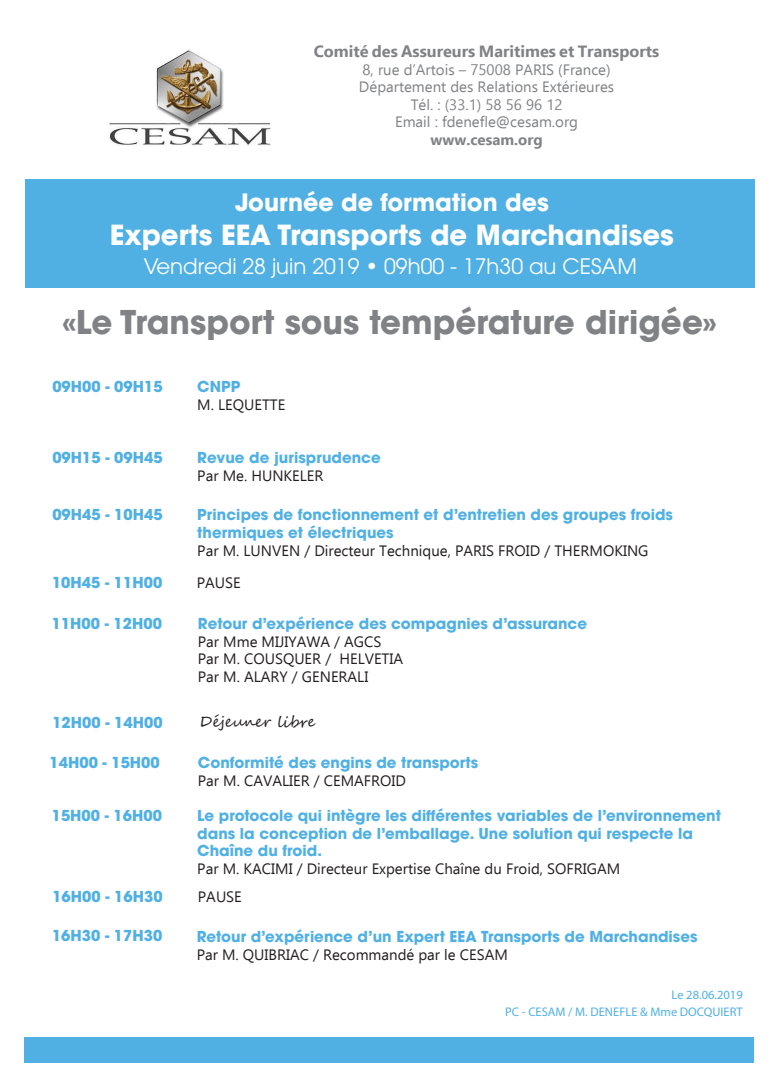
<style>
.page{position:relative;width:780px;height:1088px;background:#fff}
.page>*{position:absolute;margin:0;border:0;box-sizing:border-box;transform-origin:0 0}
.t1{font:700 32.5px "ITC Avant Garde Std";color:#808285}
.t2{font:700 27.5px "ITC Avant Garde Std";color:#fff}
.t3{font:700 23.75px "ITC Avant Garde Std";color:#fff}
.t4{font:21.25px "ITC Avant Garde Pro";color:#fff}
.t5{font:700 16.25px "Ebrima";color:#808285}
.t6{font:700 15px/17.5px "ITC Avant Garde Pro";color:#50b0e3}
.t7{font:15px "Ebrima";color:#231f20}
.t8{font:15px "Ebrima";color:#808285}
.t9{font:700 15px "Ebrima";color:#808285}
.t10{font:15px "Segoe Script";color:#231f20}
.t11{font:12.5px "Myriad Pro";color:#50b0e3}
</style>
<div class="page">
<img style="left:109px;top:50px;width:162px;height:95px">
<div style="left:25px;top:179px;width:729px;height:109px;background:#50b0e3"></div>
<div style="left:25px;top:1037px;width:728px;height:26px;background:#50b0e3"></div>
<p class="t5" style="left:314px;top:39px;width:347px">Comité des Assureurs Maritimes et Transports</p>
<p class="t8" style="left:362px;top:59px;width:250px">8, rue d’Artois – 75008 PARIS (France)</p>
<p class="t8" style="left:359px;top:76px;width:257px">Département des Relations Extérieures</p>
<p class="t8" style="left:410px;top:94px;width:153px">Tél. : (33.1) 58 56 96 12</p>
<p class="t8" style="left:395px;top:111px;width:184px">Email : fdenefle@cesam.org</p>
<p class="t9" style="left:430px;top:128px;width:114px">www.cesam.org</p>
<p class="t3" style="left:235px;top:187px;width:315px">Journée de formation des</p>
<p class="t2" style="left:110px;top:216px;width:565px">Experts EEA Transports de Marchandises</p>
<p class="t4" style="left:144px;top:253px;width:494px">Vendredi 28 juin 2019 • 09h00 - 17h30 au CESAM</p>
<p class="t1" style="left:62px;top:301px;width:656px">«Le Transport sous température dirigée»</p>
<p class="t6" style="left:52px;top:377px;width:112px">09H00 - 09H15</p>
<p class="t6" style="left:52px;top:449px;width:112px">09H15 - 09H45</p>
<p class="t6" style="left:52px;top:506px;width:112px">09H45 - 10H45</p>
<p class="t6" style="left:52px;top:574px;width:112px">10H45 - 11H00</p>
<p class="t6" style="left:52px;top:615px;width:112px">11H00 - 12H00</p>
<p class="t6" style="left:52px;top:714px;width:112px">12H00 - 14H00</p>
<p class="t6" style="left:49px;top:754px;width:112px">14H00 - 15H00</p>
<p class="t6" style="left:197px;top:377px;width:44px">CNPP</p>
<p class="t7" style="left:197px;top:394px;width:90px">M. LEQUETTE</p>
<p class="t6" style="left:197px;top:449px;width:185px">Revue de jurisprudence</p>
<p class="t7" style="left:197px;top:465px;width:128px">Par Me. HUNKELER</p>
<p class="t6" style="left:197px;top:506px;width:477px">Principes de fonctionnement et d’entretien des groupes froids</p>
<p class="t6" style="left:197px;top:523px;width:198px">thermiques et électriques</p>
<p class="t7" style="left:197px;top:540px;width:452px">Par M. LUNVEN / Directeur Technique, PARIS FROID / THERMOKING</p>
<p class="t7" style="left:197px;top:572px;width:45px">PAUSE</p>
<p class="t6" style="left:198px;top:615px;width:390px">Retour d’expérience des compagnies d’assurance</p>
<p class="t7" style="left:198px;top:631px;width:185px">Par Mme MIJIYAWA / AGCS</p>
<p class="t7" style="left:198px;top:648px;width:207px">Par M. COUSQUER / HELVETIA</p>
<p class="t7" style="left:198px;top:666px;width:172px">Par M. ALARY / GENERALI</p>
<p class="t10" style="left:199px;top:709px;width:117px">Déjeuner libre</p>
<p class="t6" style="left:198px;top:754px;width:282px">Conformité des engins de transports</p>
<p class="t7" style="left:198px;top:770px;width:209px">Par M. CAVALIER / CEMAFROID</p>
<p class="t6" style="left:52px;top:807px;width:112px">15H00 - 16H00</p>
<p class="t6" style="left:197px;top:807px;width:525px">Le protocole qui intègre les différentes variables de l’environnement dans la conception de l’emballage. Une solution qui respecte la</p>
<p class="t6" style="left:197px;top:842px;width:126px">Chaîne du froid.</p>
<p class="t7" style="left:197px;top:857px;width:424px">Par M. KACIMI / Directeur Expertise Chaîne du Froid, SOFRIGAM</p>
<p class="t6" style="left:52px;top:887px;width:112px">16H00 - 16H30</p>
<p class="t6" style="left:52px;top:927px;width:112px">16H30 - 17H30</p>
<p class="t7" style="left:198px;top:885px;width:45px">PAUSE</p>
<p class="t6" style="left:197px;top:927px;width:502px">Retour d’expérience d’un Expert EEA Transports de Marchandises</p>
<p class="t7" style="left:197px;top:943px;width:313px">Par M. QUIBRIAC / Recommandé par le CESAM</p>
<p class="t11" style="left:671px;top:987px;width:73px">Le 28.06.2019</p>
<p class="t11" style="left:505px;top:1004px;width:239px">PC - CESAM / M. DENEFLE &amp; Mme DOCQUIERT</p>
</div>
